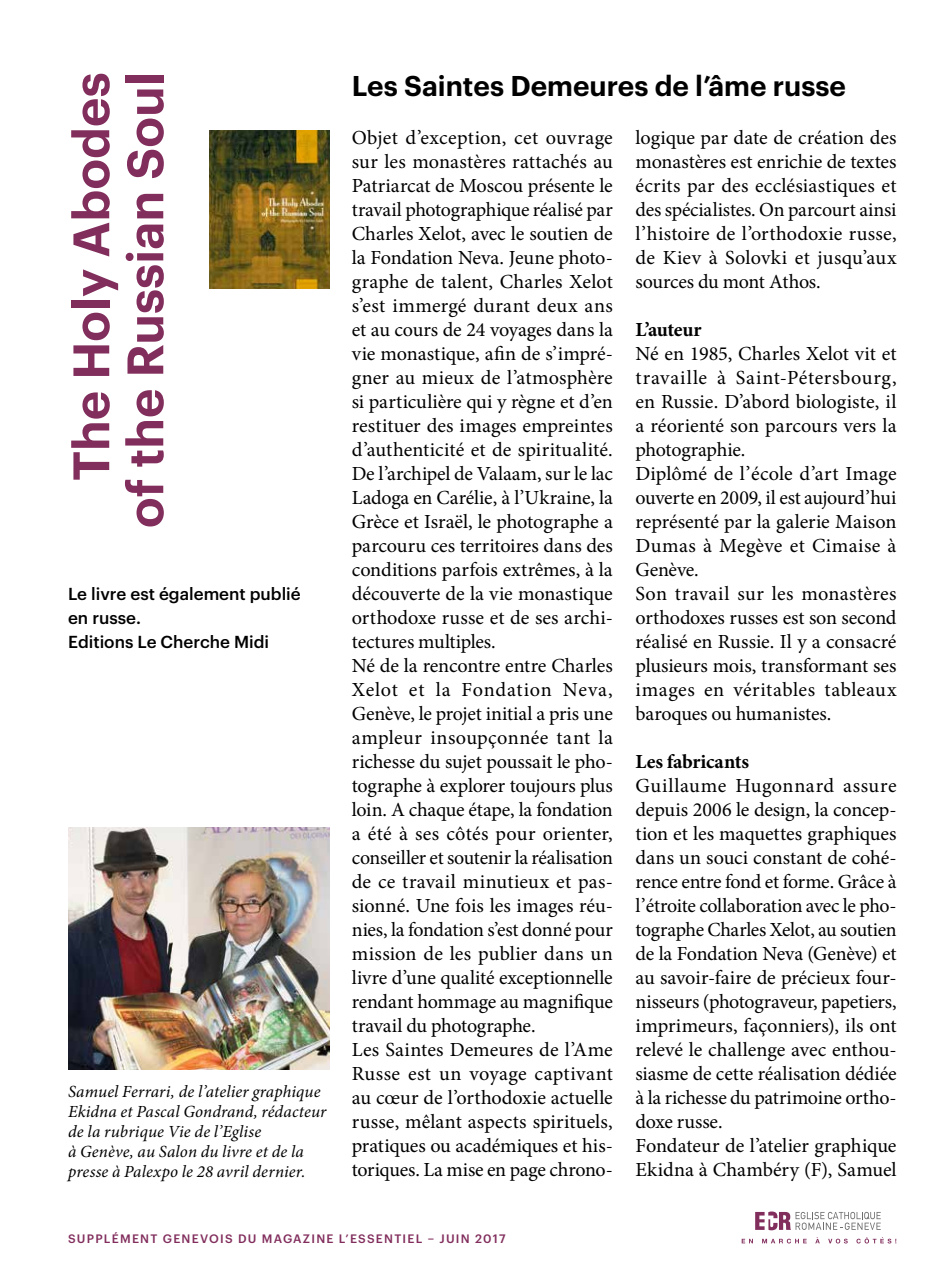
<style>
.page{position:relative;width:942px;height:1276px;background:#fff}
.page>*{position:absolute;margin:0;border:0;box-sizing:border-box;transform-origin:0 0}
.t1{font:600 50px/54px "Graphik";color:#822e5d;text-align:right}
.t2{font:600 28px "Graphik";color:#000}
.t3{font:20px/24px "Minion Pro";letter-spacing:-.005em;color:#000}
.t4{font:700 20px "Minion Pro";letter-spacing:-.015em;color:#000}
.t5{font:italic 17px/20px "Minion Pro";letter-spacing:.01em;color:#000}
.t6{font:500 17px/24px "Graphik";color:#000}
.t7{font:500 12px "Graphik";letter-spacing:.105em;color:#822e5d}
</style>
<div class="page">
<svg style="left:755px;top:1211px;width:125px;height:19px"></svg>
<svg style="left:741px;top:1238px;width:11px;height:5px"></svg>
<svg style="left:762px;top:1238px;width:44px;height:5px"></svg>
<svg style="left:815px;top:1237px;width:4px;height:6px"></svg>
<svg style="left:828px;top:1238px;width:19px;height:5px"></svg>
<svg style="left:856px;top:1237px;width:36px;height:6px"></svg>
<img style="left:210px;top:130px;width:119px;height:158px">
<img style="left:68px;top:828px;width:261px;height:241px">
<h1 class="t1" style="left:60px;top:528px;width:457px;rotate:-90deg">The Holy Abodes of the Russian Soul</h1>
<h2 class="t2" style="left:351px;top:64px;width:495px">Les Saintes Demeures de l’âme russe</h2>
<p class="t3" style="left:351px;top:126px;width:262px">Objet d’exception, cet ouvrage sur les monastères rattachés au<br>Patriarcat de Moscou présente le travail photographique réalisé par<br>Charles Xelot, avec le soutien de la Fondation Neva. Jeune photo&shy;graphe de talent, Charles Xelot s’est immergé durant deux ans et au cours de 24 voyages dans la vie monastique, afin de s’impré&shy;gner au mieux de l’atmosphère si particulière qui y règne et d’en restituer des images empreintes d’authenticité et de spiritualité.<br>De l’archipel de Valaam, sur le lac<br>Ladoga en Carélie, à l’Ukraine, la<br>Grèce et Israël, le photographe a parcouru ces territoires dans des conditions parfois extrêmes, à la découverte de la vie monastique orthodoxe russe et de ses archi&shy;tectures multiples.<br>Né de la rencontre entre Charles<br>Xelot et la Fondation Neva,<br>Genève, le projet initial a pris une ampleur insoupçonnée tant la richesse du sujet poussait le pho&shy;tographe à explorer toujours plus loin. A chaque étape, la fondation a été à ses côtés pour orienter, conseiller et soutenir la réalisation de ce travail minutieux et pas&shy;sionné. Une fois les images réu&shy;nies, la fondation s’est donné pour mission de les publier dans un livre d’une qualité exceptionnelle rendant hommage au magnifique travail du photographe.<br>Les Saintes Demeures de l’Ame<br>Russe est un voyage captivant au cœur de l’orthodoxie actuelle russe, mêlant aspects spirituels, pratiques ou académiques et his&shy;toriques. La mise en page chrono-</p>
<p class="t3" style="left:635px;top:126px;width:262px;text-align:justify">logique par date de création des monastères est enrichie de textes écrits par des ecclésiastiques et des spécialistes. On parcourt ainsi l’histoire de l’orthodoxie russe, de Kiev à Solovki et jusqu’aux sources du mont Athos.</p>
<p class="t4" style="left:635px;top:316px;width:68px">L’auteur</p>
<p class="t3" style="left:635px;top:342px;width:262px">Né en 1985, Charles Xelot vit et travaille à Saint-Pétersbourg, en Russie. D’abord biologiste, il a réorienté son parcours vers la photographie.<br>Diplômé de l’école d’art Image ouverte en 2009, il est aujourd’hui représenté par la galerie Maison<br>Dumas à Megève et Cimaise à<br>Genève.<br>Son travail sur les monastères orthodoxes russes est son second réalisé en Russie. Il y a consacré plusieurs mois, transformant ses images en véritables tableaux baroques ou humanistes.</p>
<p class="t4" style="left:635px;top:748px;width:115px">Les fabricants</p>
<p class="t3" style="left:635px;top:774px;width:262px">Guillaume Hugonnard assure depuis 2006 le design, la concep&shy;tion et les maquettes graphiques dans un souci constant de cohé&shy;rence entre fond et forme. Grâce à l’étroite collaboration avec le pho&shy;tographe Charles Xelot, au soutien de la Fondation Neva (Genève) et au savoir-faire de précieux four&shy;nisseurs (photograveur, papetiers, imprimeurs, façonniers), ils ont relevé le challenge avec enthou&shy;siasme de cette réalisation dédiée à la richesse du patrimoine ortho&shy;doxe russe.<br>Fondateur de l’atelier graphique<br>Ekidna à Chambéry (F), Samuel</p>
<p class="t6" style="left:68px;top:580px;width:234px">Le livre est également publié en russe.<br>Editions Le Cherche Midi</p>
<p class="t5" style="left:68px;top:1081px;width:260px">Samuel Ferrari, de l’atelier graphique Ekidna et Pascal Gondrand, rédacteur de la rubrique Vie de l’Eglise<br>à Genève, au Salon du livre et de la presse à Palexpo le 28 avril dernier.</p>
<p class="t7" style="left:68px;top:1229px;width:439px">SUPPLÉMENT GENEVOIS DU MAGAZINE L’ESSENTIEL – JUIN 2017</p>
</div>
